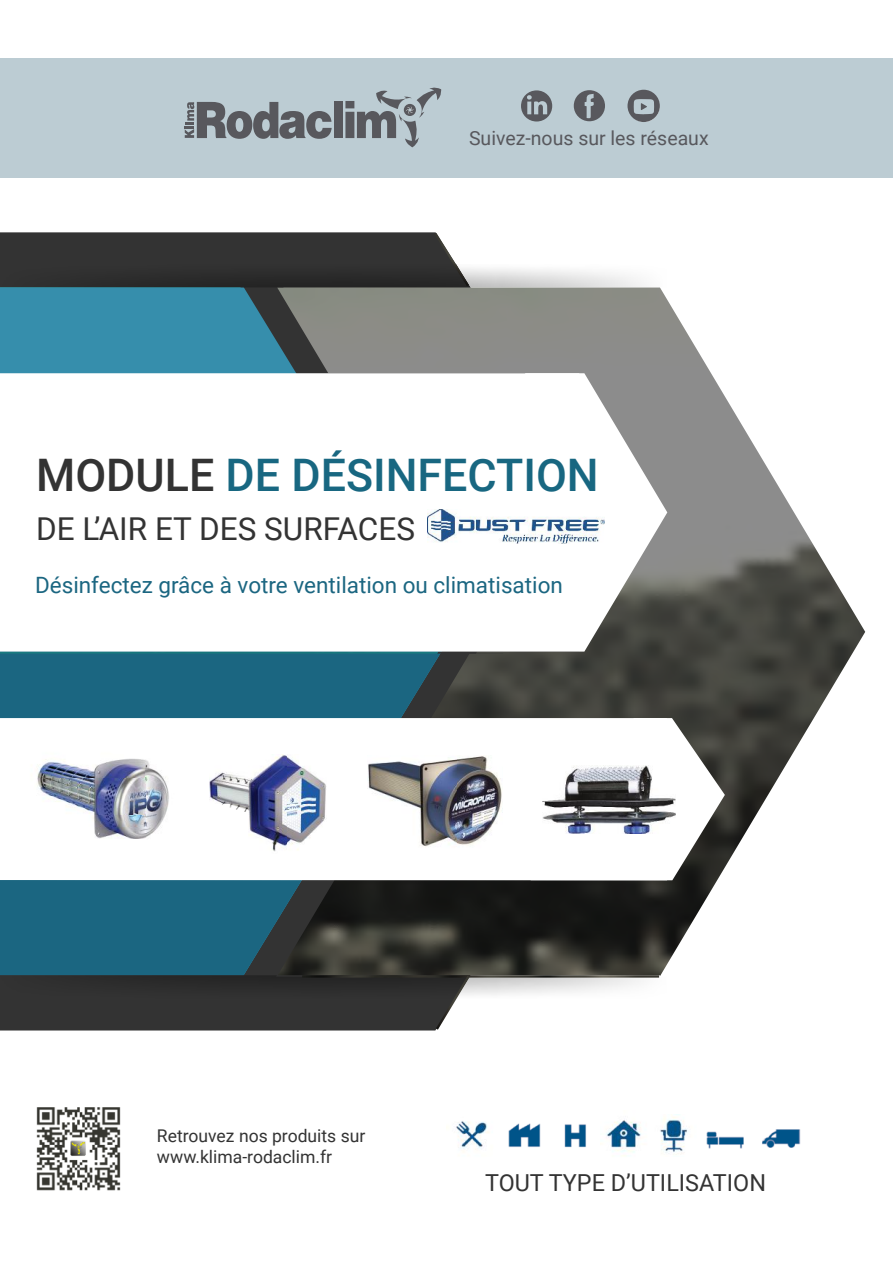
<style>
.page{position:relative;width:893px;height:1263px;background:#fff}
.page>*{position:absolute;margin:0;border:0;box-sizing:border-box;transform-origin:0 0}
.t1{font:500 44.85px "Roboto";color:#186781}
.t2{font:31.5px "Roboto";color:#333}
.t3{font:23.4px "Roboto";color:#333}
.t4{font:22.5px "Roboto";color:#1b6681}
.t5{font:19.5px "Roboto";color:#58585d}
.t6{font:17.55px/21px "Roboto";color:#333}
.s1{color:#333}
</style>
<div class="page">
<div style="left:0;top:58px;width:893px;height:120px;background:#bcccd3"></div>
<div style="left:0;top:232px;width:436px;height:798px;background:#333"></div>
<div style="left:0;top:287px;width:277px;height:86px;background:#368eac"></div>
<div style="left:0;top:654px;width:277px;height:321px;background:#1b6681"></div>
<img style="left:277px;top:287px;width:588px;height:689px">
<div style="left:0;top:975px;width:436px;height:23px;background:#2e2e2e"></div>
<img style="left:302px;top:975px;width:357px;height:3px">
<img style="left:0;top:264px;width:470px;height:23px">
<img style="left:0;top:287px;width:241px;height:1px">
<img style="left:0;top:652px;width:509px;height:2px">
<svg style="left:0;top:373px;width:667px;height:279px"></svg>
<svg style="left:185px;top:102px;width:147px;height:37px"></svg>
<div style="left:334px;top:102px;width:9px;height:36px;background:#58585d"></div>
<svg style="left:345px;top:87px;width:97px;height:60px"></svg>
<svg style="left:0;top:718px;width:725px;height:162px"></svg>
<img style="left:20px;top:741px;width:168px;height:112px">
<img style="left:209px;top:755px;width:117px;height:98px">
<img style="left:367px;top:756px;width:136px;height:95px">
<img style="left:542px;top:766px;width:133px;height:68px">
<svg style="left:574px;top:90px;width:31px;height:31px"></svg>
<svg style="left:521px;top:90px;width:31px;height:32px"></svg>
<img style="left:427px;top:509px;width:177px;height:34px">
<svg style="left:627px;top:90px;width:33px;height:32px"></svg>
<svg style="left:628px;top:91px;width:32px;height:31px"></svg>
<img style="left:36px;top:1107px;width:85px;height:84px">
<img style="left:436px;top:976px;width:33px;height:54px">
<img style="left:434px;top:233px;width:35px;height:53px">
<img style="left:762px;top:1129px;width:38px;height:19px">
<img style="left:706px;top:1131px;width:38px;height:18px">
<img style="left:660px;top:1114px;width:28px;height:41px">
<img style="left:605px;top:1120px;width:36px;height:36px">
<img style="left:564px;top:1124px;width:22px;height:24px">
<img style="left:508px;top:1123px;width:33px;height:24px">
<img style="left:456px;top:1121px;width:33px;height:31px">
<p class="t5" style="left:469px;top:124px;width:241px">Suivez-nous sur les réseaux</p>
<h1 class="t1" style="left:36px;top:443px;width:564px"><span class="s1">MODULE</span> DE DÉSINFECTION</h1>
<h2 class="t2" style="left:36px;top:507px;width:380px">DE L’AIR ET DES SURFACES</h2>
<p class="t4" style="left:35px;top:569px;width:529px">Désinfectez grâce à votre ventilation ou climatisation</p>
<p class="t6" style="left:157px;top:1125px;width:210px">Retrouvez nos produits sur www.klima-rodaclim.fr</p>
<p class="t3" style="left:485px;top:1166px;width:282px">TOUT TYPE D’UTILISATION</p>
</div>
